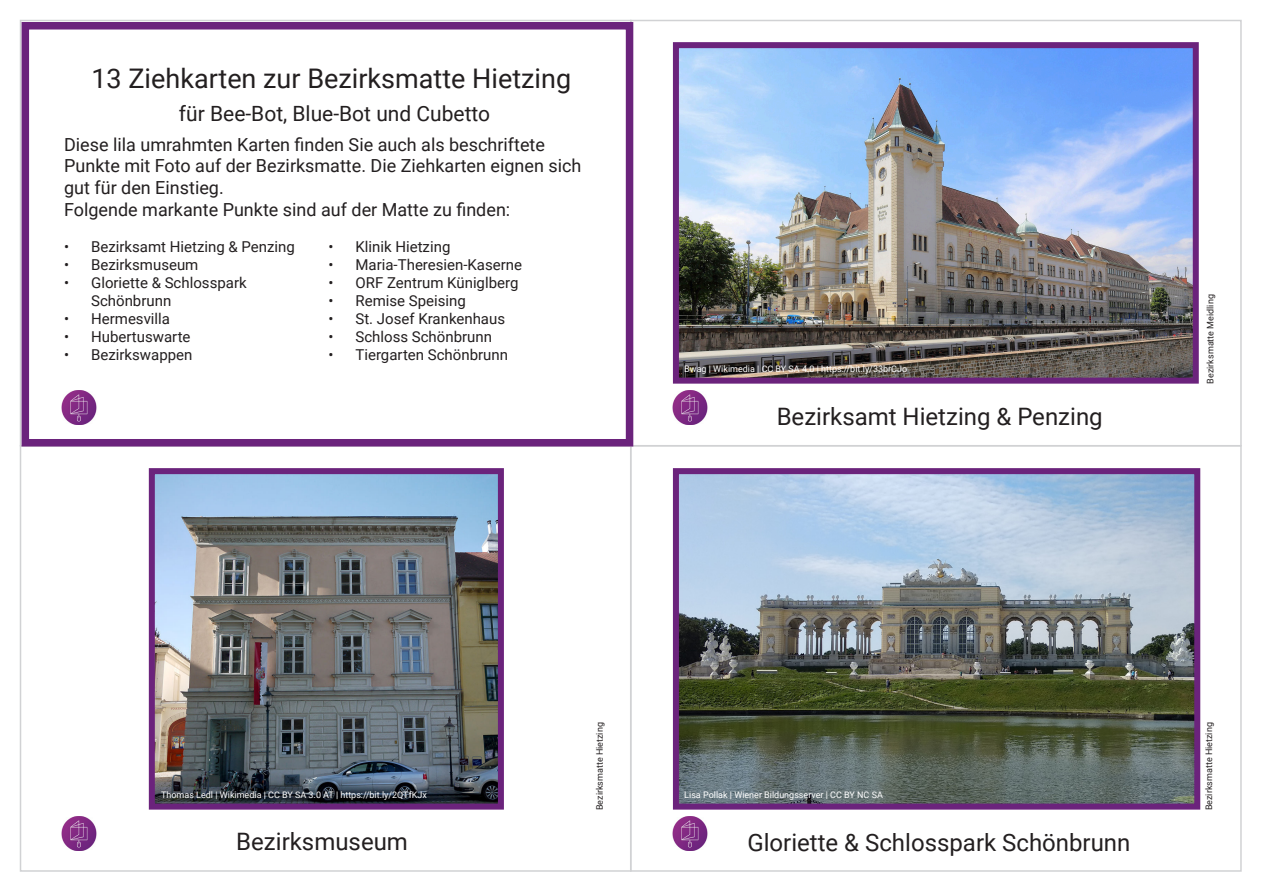
<style>
.page{position:relative;width:1263px;height:893px;background:#fff}
.page>*{position:absolute;margin:0;border:0;box-sizing:border-box;transform-origin:0 0}
.t1{font:27px "Roboto";color:#231f20}
.t2{font:24px "Roboto";color:#231f20}
.t3{font:21px "Roboto";color:#231f20}
.t4{font:18px/21.6px "Roboto";color:#231f20}
.t5{font:15px/18px "Roboto";color:#231f20}
.t6{font:9px "Roboto";color:#fff}
.t7{font:9px "Roboto";color:#231f20}
</style>
<div class="page">
<div style="left:630px;top:445px;width:612px;height:427px;border:2px solid #d1d2d4"></div>
<div style="left:20px;top:445px;width:611px;height:427px;border:2px solid #d1d2d4"></div>
<img style="left:61px;top:816px;width:36px;height:34px">
<img style="left:672px;top:816px;width:36px;height:34px">
<img style="left:672px;top:390px;width:36px;height:35px">
<img style="left:61px;top:390px;width:36px;height:35px">
<img style="left:156px;top:475px;width:341px;height:328px">
<div style="left:149px;top:468px;width:355px;height:342px;border:6px solid #6b237c"></div>
<img style="left:680px;top:475px;width:513px;height:328px">
<div style="left:673px;top:468px;width:527px;height:342px;border:6px solid #6b237c"></div>
<div style="left:22px;top:22px;width:611px;height:424px;border:8px solid #6b237c"></div>
<img style="left:680px;top:49px;width:512px;height:328px">
<div style="left:673px;top:42px;width:526px;height:342px;border:6px solid #6b237c"></div>
<h1 class="t1" style="left:91px;top:60px;width:481px">13 Ziehkarten zur Bezirksmatte Hietzing</h1>
<h3 class="t3" style="left:179px;top:99px;width:313px">für Bee-Bot, Blue-Bot und Cubetto</h3>
<p class="t4" style="left:64px;top:133px;width:519px">Diese lila umrahmten Karten finden Sie auch als beschriftete Punkte mit Foto auf der Bezirksmatte. Die Ziehkarten eignen sich gut für den Einstieg.<br>Folgende markante Punkte sind auf der Matte zu finden:</p>
<p class="t5" style="left:64px;top:237px;width:232px">• Bezirksamt Hietzing &amp; Penzing</p>
<p class="t5" style="left:64px;top:255px;width:136px">• Bezirksmuseum</p>
<p class="t5" style="left:91px;top:273px;width:157px;text-indent:-27px">• Gloriette &amp; Schlosspark<br>Schönbrunn</p>
<p class="t5" style="left:64px;top:309px;width:107px">• Hermesvilla</p>
<p class="t5" style="left:64px;top:327px;width:128px">• Hubertuswarte</p>
<p class="t5" style="left:64px;top:345px;width:130px">• Bezirkswappen</p>
<p class="t5" style="left:328px;top:237px;width:123px">• Klinik Hietzing</p>
<p class="t5" style="left:328px;top:255px;width:195px">• Maria-Theresien-Kaserne</p>
<p class="t5" style="left:328px;top:273px;width:191px">• ORF Zentrum Küniglberg</p>
<p class="t5" style="left:328px;top:291px;width:139px">• Remise Speising</p>
<p class="t5" style="left:328px;top:309px;width:178px">• St. Josef Krankenhaus</p>
<p class="t5" style="left:328px;top:327px;width:165px">• Schloss Schönbrunn</p>
<p class="t5" style="left:328px;top:345px;width:181px">• Tiergarten Schönbrunn</p>
<p class="t6" style="left:683px;top:361px;width:33px">Pixabay</p>
<p class="t6" style="left:684px;top:362px;width:224px">Bwag | Wikimedia | CC BY SA 4.0 | https://bit.ly/33brCJo</p>
<h2 class="t2" style="left:777px;top:399px;width:328px">Bezirksamt Hietzing &amp; Penzing</h2>
<p class="t7" style="left:1204px;top:384px;width:91px;rotate:-90deg">Bezirksmatte Meidling</p>
<p class="t7" style="left:593px;top:810px;width:89px;rotate:-90deg">Bezirksmatte Hietzing</p>
<p class="t7" style="left:1202px;top:810px;width:89px;rotate:-90deg">Bezirksmatte Hietzing</p>
<p class="t6" style="left:161px;top:788px;width:267px">Thomas Ledl | Wikimedia | CC BY SA 3.0 AT | https://bit.ly/2QTfKJx</p>
<p class="t6" style="left:684px;top:788px;width:200px">Lisa Pollak | Wiener Bildungsserver | CC BY NC SA</p>
<h2 class="t2" style="left:236px;top:825px;width:173px">Bezirksmuseum</h2>
<h2 class="t2" style="left:747px;top:825px;width:385px">Gloriette &amp; Schlosspark Schönbrunn</h2>
</div>
